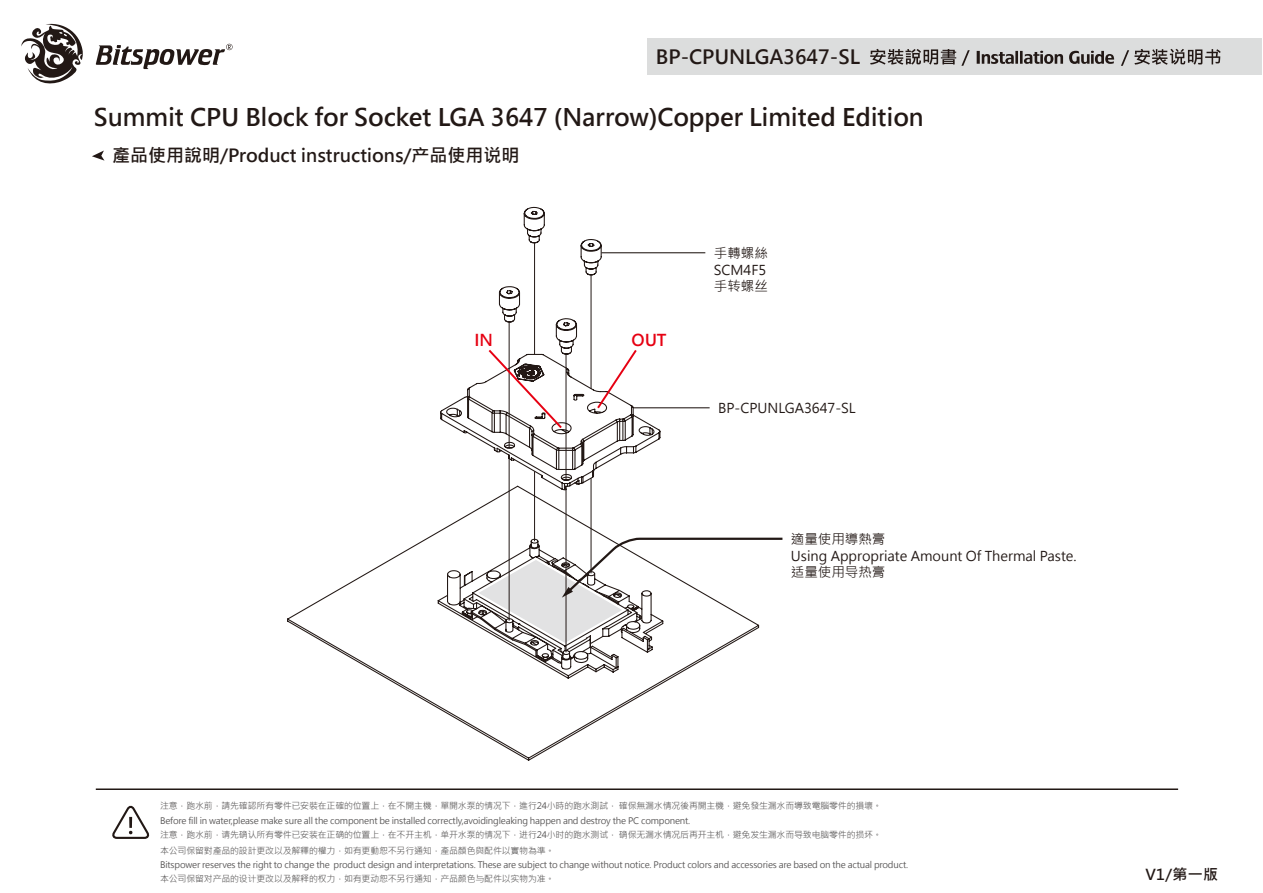
<style>
.page{position:relative;width:1263px;height:893px;background:#fff}
.page>*{position:absolute;margin:0;border:0;box-sizing:border-box;transform-origin:0 0}
.t1{font:700 24px "Microsoft Jheng Hei";color:#221815}
.t2{font:700 19.5px "Microsoft Jheng Hei";color:#221815}
.t3{font:700 18px "Microsoft Jheng Hei";color:#221815}
.t4{font:700 16.2px "Microsoft Jheng Hei";color:#e60012}
.t5{font:700 15px "Microsoft Jheng Hei";color:#221815}
.t6{font:13.5px/16.2px "Microsoft Jheng Hei";color:#221815}
.t7{font:9px "Microsoft Jheng Hei";letter-spacing:-.02em;color:#595757}
</style>
<div class="page">
<svg style="left:96px;top:44px;width:137px;height:25px"></svg>
<svg style="left:21px;top:23px;width:62px;height:61px"></svg>
<div style="left:647px;top:39px;width:614px;height:36px;background:#dcdddd"></div>
<svg style="left:977px;top:51px;width:137px;height:13px"></svg>
<svg style="left:870px;top:49px;width:100px;height:17px"></svg>
<svg style="left:1121px;top:49px;width:100px;height:17px"></svg>
<svg style="left:112px;top:805px;width:38px;height:34px"></svg>
<hr style="left:96px;top:788px;width:1082px;height:2px;background:#221815">
<svg style="left:92px;top:151px;width:13px;height:10px"></svg>
<svg style="left:287px;top:206px;width:446px;height:555px"></svg>
<svg style="left:595px;top:348px;width:44px;height:62px"></svg>
<svg style="left:487px;top:348px;width:77px;height:82px"></svg>
<svg style="left:478px;top:536px;width:305px;height:107px"></svg>
<h2 class="t2" style="left:656px;top:45px;width:206px">BP-CPUNLGA3647-SL</h2>
<h1 class="t1" style="left:94px;top:102px;width:832px">Summit CPU Block for Socket LGA 3647 (Narrow)Copper Limited Edition</h1>
<h3 class="t3" style="left:112px;top:144px;width:409px">產品使用說明/Product instructions/产品使用说明</h3>
<h3 class="t4" style="left:474px;top:330px;width:20px">IN</h3>
<h3 class="t4" style="left:631px;top:329px;width:37px">OUT</h3>
<h3 class="t6" style="left:714px;top:245px;width:55px;text-align:justify">手轉螺絲SCM4F5手转螺丝</h3>
<h3 class="t6" style="left:718px;top:400px;width:139px">BP-CPUNLGA3647-SL</h3>
<h3 class="t6" style="left:791px;top:531px;width:287px">適量使用導熱膏<br>Using Appropriate Amount Of Thermal Paste.适量使用导热膏</h3>
<p class="t7" style="left:160px;top:800px;width:723px">注意，跑水前，請先確認所有零件已安裝在正確的位置上，在不開主機，單開水泵的情况下，進行24小時的跑水測試， 確保無漏水情况後再開主機，避免發生漏水而導致電腦零件的損壞。</p>
<p class="t7" style="left:160px;top:829px;width:723px">注意，跑水前，请先确认所有零件已安装在正确的位置上，在不开主机，单开水泵的情况下，进行24小时的跑水测试， 确保无漏水情况后再开主机，避免发生漏水而导致电脑零件的损坏。</p>
<p class="t7" style="left:160px;top:815px;width:532px">Before fill in water,please make sure all the component be installed correctly,avoidingleaking happen and destroy the PC component.</p>
<p class="t7" style="left:160px;top:845px;width:396px">本公司保留對產品的設計更改以及解釋的權力，如有更動恕不另行通知，產品顏色與配件以實物為準。</p>
<p class="t7" style="left:160px;top:873px;width:396px">本公司保留对产品的设计更改以及解释的权力，如有更动恕不另行通知，产品颜色与配件以实物为准。</p>
<p class="t7" style="left:160px;top:859px;width:749px">Bitspower reserves the right to change the product design and interpretations. These are subject to change without notice. Product colors and accessories are based on the actual product.</p>
<h3 class="t5" style="left:1145px;top:865px;width:74px">V1/第一版</h3>
</div>
